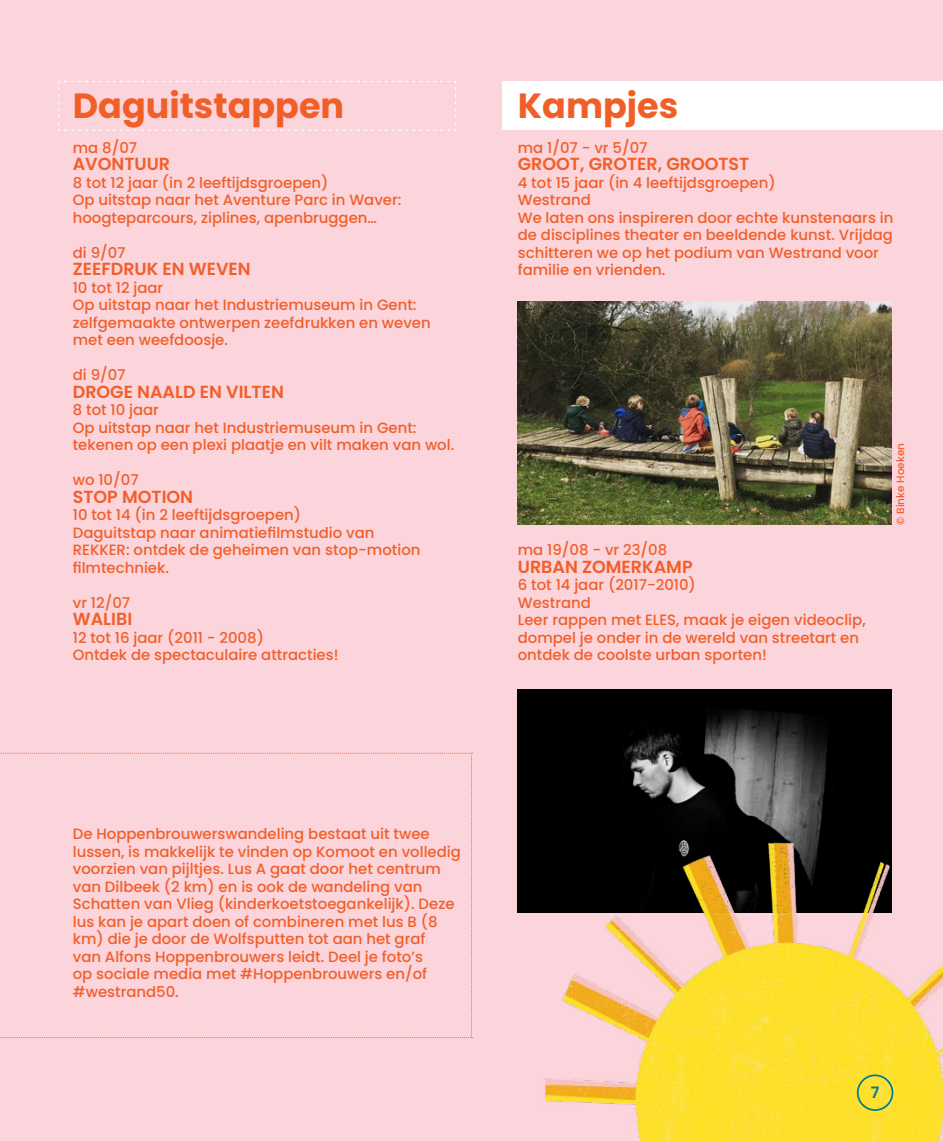
<style>
.page{position:relative;width:943px;height:1141px;background:#fbd4dc}
.page>*{position:absolute;margin:0;border:0;box-sizing:border-box;transform-origin:0 0}
.t1{font:700 35px "Poppins";color:#f15f29}
.t2{font:600 17.5px "Poppins";color:#f15f29}
.t3{font:600 15.75px "Poppins";color:#007d8f}
.t4{font:500 14.88px/17.5px "Poppins";color:#f15f29}
.t5{font:500 10.5px "Poppins";color:#f15f29}
</style>
<div class="page">
<div style="left:503px;top:82px;width:440px;height:48px;background:#fff"></div>
<svg style="left:58px;top:81px;width:398px;height:50px"></svg>
<svg style="left:0;top:753px;width:472px;height:285px"></svg>
<img style="left:518px;top:302px;width:373px;height:223px">
<img style="left:518px;top:689px;width:373px;height:116px">
<img style="left:451px;top:805px;width:492px;height:336px">
<div style="left:856px;top:1074px;width:37px;height:37px;border:2px solid #007d8f;border-radius:50%"></div>
<h1 class="t1" style="left:73px;top:85px;width:273px">Daguitstappen</h1>
<p class="t4" style="left:73px;top:139px;width:66px">ma 8/07</p>
<p class="t2" style="left:73px;top:154px;width:99px">AVONTUUR</p>
<p class="t4" style="left:73px;top:174px;width:330px">8 tot 12 jaar (in 2 leeftijdsgroepen)<br>Op uitstap naar het Aventure Parc in Waver: hoogteparcours, ziplines, apenbruggen…</p>
<p class="t4" style="left:73px;top:244px;width:54px">di 9/07</p>
<p class="t2" style="left:73px;top:259px;width:179px">ZEEFDRUK EN WEVEN</p>
<p class="t4" style="left:73px;top:279px;width:359px">10 tot 12 jaar<br>Op uitstap naar het Industriemuseum in Gent: zelfgemaakte ontwerpen zeefdrukken en weven met een weefdoosje.</p>
<p class="t4" style="left:73px;top:367px;width:54px">di 9/07</p>
<p class="t2" style="left:73px;top:382px;width:213px">DROGE NAALD EN VILTEN</p>
<p class="t4" style="left:73px;top:402px;width:383px">8 tot 10 jaar<br>Op uitstap naar het Industriemuseum in Gent: tekenen op een plexi plaatje en vilt maken van wol.</p>
<p class="t4" style="left:73px;top:472px;width:67px">wo 10/07</p>
<p class="t2" style="left:73px;top:487px;width:122px">STOP MOTION</p>
<p class="t4" style="left:73px;top:507px;width:349px">10 tot 14 (in 2 leeftijdsgroepen)<br>Daguitstap naar animatiefilmstudio van REKKER: ontdek de geheimen van stop-motion filmtechniek.</p>
<p class="t4" style="left:73px;top:594px;width:59px">vr 12/07</p>
<p class="t2" style="left:73px;top:609px;width:61px">WALIBI</p>
<p class="t4" style="left:73px;top:629px;width:267px">12 tot 16 jaar (2011 - 2008)<br>Ontdek de spectaculaire attracties!</p>
<h1 class="t1" style="left:518px;top:85px;width:162px">Kampjes</h1>
<p class="t4" style="left:518px;top:139px;width:131px">ma 1/07 - vr 5/07</p>
<p class="t2" style="left:518px;top:154px;width:233px">GROOT, GROTER, GROOTST</p>
<p class="t4" style="left:518px;top:174px;width:377px">4 tot 15 jaar (in 4 leeftijdsgroepen)<br>Westrand<br>We laten ons inspireren door echte kunstenaars in de disciplines theater en beeldende kunst. Vrijdag schitteren we op het podium van Westrand voor familie en vrienden.</p>
<p class="t4" style="left:518px;top:542px;width:151px">ma 19/08 - vr 23/08</p>
<p class="t2" style="left:518px;top:557px;width:176px">URBAN ZOMERKAMP</p>
<p class="t4" style="left:518px;top:577px;width:349px">6 tot 14 jaar (2017-2010)<br>Westrand<br>Leer rappen met ELES, maak je eigen videoclip, dompel je onder in de wereld van streetart en ontdek de coolste urban sporten!</p>
<p class="t5" style="left:894px;top:525px;width:83px;rotate:-90deg">© Binke Hoeken</p>
<p class="t4" style="left:73px;top:825px;width:389px">De Hoppenbrouwerswandeling bestaat uit twee lussen, is makkelijk te vinden op Komoot en volledig voorzien van pijltjes. Lus A gaat door het centrum van Dilbeek (2 km) en is ook de wandeling van Schatten van Vlieg (kinderkoetstoegankelijk). Deze lus kan je apart doen of combineren met lus B (8 km) die je door de Wolfsputten tot aan het graf<br>van Alfons Hoppenbrouwers leidt. Deel je foto’s<br>op sociale media met #Hoppenbrouwers en/of #westrand50.</p>
<p class="t3" style="left:870px;top:1083px;width:10px">7</p>
</div>
